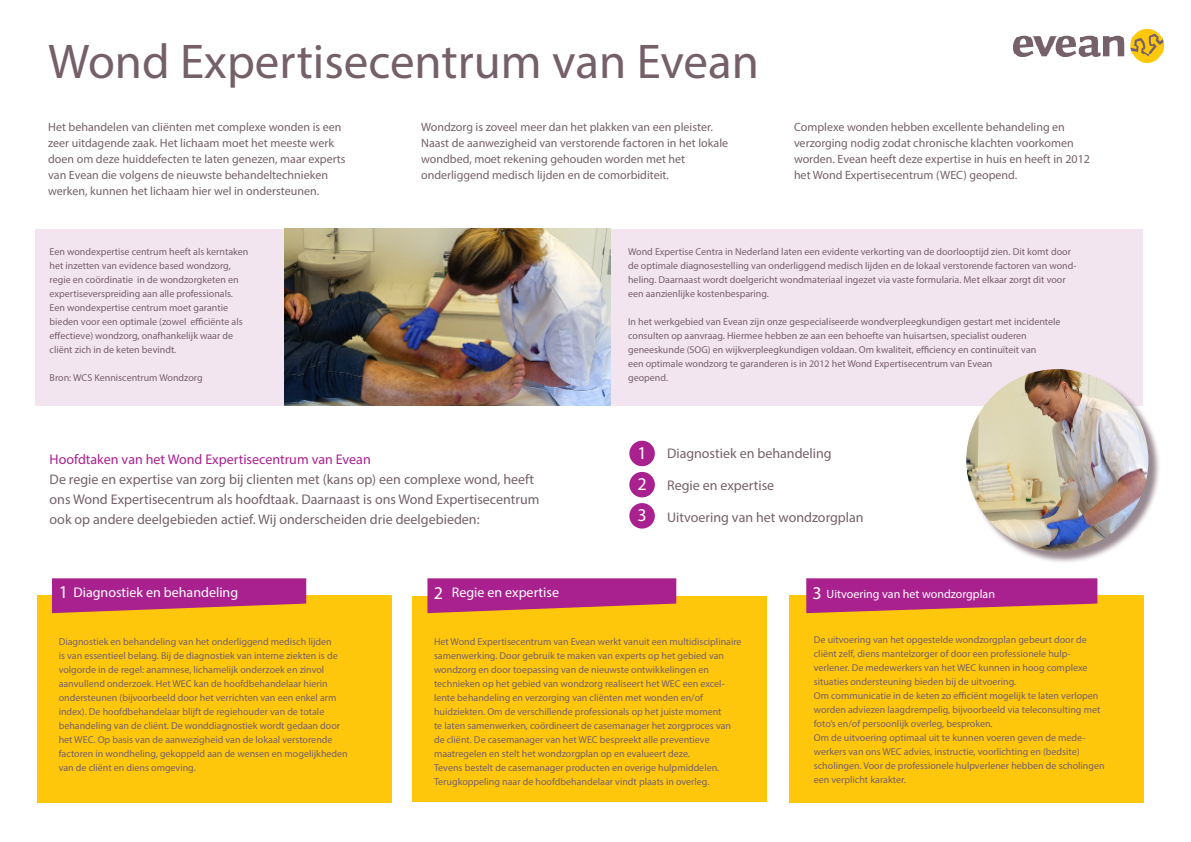
<style>
.page{position:relative;width:1191px;height:842px;background:#fff}
.page>*{position:absolute;margin:0;border:0;box-sizing:border-box;transform-origin:0 0}
.t1{font:49px "Myriad Pro";color:#75606a}
.t2{font:18px "Myriad Pro";color:#fff}
.t3{font:14px/20px "Myriad Pro";color:#75606a}
.t4{font:14px "Myriad Pro";color:#a9218e}
.t5{font:14px "Myriad Pro";color:#fff}
.t6{font:12px/16px "Myriad Pro";color:#75606a}
.t7{font:12px "Myriad Pro";color:#fff}
.t8{font:10px/14px "Myriad Pro";color:#75606a}
</style>
<div class="page">
<div style="left:35px;top:229px;width:1107px;height:176px;background:#f3e5f0"></div>
<img style="left:1013px;top:29px;width:150px;height:33px">
<div style="left:37px;top:596px;width:354px;height:207px;background:#fec70c"></div>
<svg style="left:52px;top:578px;width:254px;height:35px;background:#b5397d"></svg>
<div style="left:412px;top:596px;width:355px;height:205px;background:#fec70c"></div>
<svg style="left:427px;top:578px;width:249px;height:35px;background:#b5397d"></svg>
<div style="left:629px;top:441px;width:26px;height:25px;background:#a9218e;border-radius:50%"></div>
<div style="left:629px;top:472px;width:26px;height:25px;background:#a9218e;border-radius:50%"></div>
<div style="left:629px;top:503px;width:26px;height:26px;background:#a9218e;border-radius:50%"></div>
<div style="left:789px;top:596px;width:354px;height:207px;background:#fec70c"></div>
<svg style="left:806px;top:578px;width:291px;height:35px;background:#b5397d"></svg>
<div style="left:967px;top:371px;width:193px;height:193px;background:#75606a;opacity:.75"></div>
<img style="left:966px;top:369px;width:182px;height:182px;border-radius:91px">
<img style="left:285px;top:229px;width:325px;height:176px">
<p class="t1" style="left:48px;top:31px;width:712px">Wond Expertisecentrum van Evean</p>
<p class="t6" style="left:48px;top:119px;width:299px">Het behandelen van cliënten met complexe wonden is een zeer uitdagende zaak. Het lichaam moet het meeste werk doen om deze huiddefecten te laten genezen, maar experts van Evean die volgens de nieuwste behandeltechnieken</p>
<p class="t6" style="left:48px;top:183px;width:272px">werken, kunnen het lichaam hier wel in ondersteunen.</p>
<p class="t6" style="left:421px;top:119px;width:309px">Wondzorg is zoveel meer dan het plakken van een pleister.<br>Naast de aanwezigheid van verstorende factoren in het lokale wondbed, moet rekening gehouden worden met het</p>
<p class="t6" style="left:421px;top:167px;width:249px">onderliggend medisch lijden en de comorbiditeit.</p>
<p class="t6" style="left:794px;top:119px;width:272px">Complexe wonden hebben excellente behandeling en</p>
<p class="t6" style="left:794px;top:135px;width:281px">verzorging nodig zodat chronische klachten voorkomen</p>
<p class="t6" style="left:794px;top:151px;width:298px">worden. Evean heeft deze expertise in huis en heeft in 2012 het Wond Expertisecentrum (WEC) geopend.</p>
<p class="t8" style="left:50px;top:244px;width:200px">Een wondexpertise centrum heeft als kerntaken het inzetten van evidence based wondzorg, regie en coördinatie in de wondzorgketen en expertiseverspreiding aan alle professionals.</p>
<p class="t8" style="left:50px;top:300px;width:194px">Een wondexpertise centrum moet garantie bieden voor een optimale (zowel efficiënte als effectieve) wondzorg, onafhankelijk waar de cliënt zich in de keten bevindt.</p>
<p class="t8" style="left:50px;top:370px;width:155px">Bron: WCS Kenniscentrum Wondzorg</p>
<p class="t4" style="left:50px;top:451px;width:323px">Hoofdtaken van het Wond Expertisecentrum van Evean</p>
<p class="t3" style="left:50px;top:469px;width:491px">De regie en expertise van zorg bij clienten met (kans op) een complexe wond, heeft ons Wond Expertisecentrum als hoofdtaak. Daarnaast is ons Wond Expertisecentrum ook op andere deelgebieden actief. Wij onderscheiden drie deelgebieden:</p>
<p class="t8" style="left:628px;top:244px;width:450px">Wond Expertise Centra in Nederland laten een evidente verkorting van de doorlooptijd zien. Dit komt door de optimale diagnosestelling van onderliggend medisch lijden en de lokaal verstorende factoren van wond&shy;heling. Daarnaast wordt doelgericht wondmateriaal ingezet via vaste formularia. Met elkaar zorgt dit voor een aanzienlijke kostenbesparing.</p>
<p class="t8" style="left:628px;top:314px;width:434px">In het werkgebied van Evean zijn onze gespecialiseerde wondverpleegkundigen gestart met incidentele consulten op aanvraag. Hiermee hebben ze aan een behoefte van huisartsen, specialist ouderen</p>
<p class="t8" style="left:628px;top:342px;width:410px">geneeskunde (SOG) en wijkverpleegkundigen voldaan. Om kwaliteit, efficiency en continuïteit van</p>
<p class="t8" style="left:628px;top:356px;width:366px">een optimale wondzorg te garanderen is in 2012 het Wond Expertisecentrum van Evean</p>
<p class="t8" style="left:628px;top:370px;width:41px">geopend.</p>
<p class="t2" style="left:637px;top:442px;width:11px">1</p>
<p class="t2" style="left:637px;top:473px;width:11px">2</p>
<p class="t2" style="left:637px;top:504px;width:11px">3</p>
<p class="t3" style="left:667px;top:443px;width:166px">Diagnostiek en behandeling</p>
<p class="t3" style="left:667px;top:475px;width:109px">Regie en expertise</p>
<p class="t3" style="left:667px;top:507px;width:198px">Uitvoering van het wondzorgplan</p>
<p class="t2" style="left:59px;top:581px;width:11px">1</p>
<p class="t5" style="left:452px;top:584px;width:109px">Regie en expertise</p>
<p class="t8" style="left:434px;top:634px;width:309px">Het Wond Expertisecentrum van Evean werkt vanuit een multidisciplinaire</p>
<p class="t8" style="left:434px;top:648px;width:292px">samenwerking. Door gebruik te maken van experts op het gebied van wondzorg en door toepassing van de nieuwste ontwikkelingen en</p>
<p class="t8" style="left:434px;top:676px;width:292px">technieken op het gebied van wondzorg realiseert het WEC een excel-</p>
<p class="t8" style="left:434px;top:690px;width:270px">lente behandeling en verzorging van cliënten met wonden en/of</p>
<p class="t8" style="left:434px;top:704px;width:289px">huidziekten. Om de verschillende professionals op het juiste moment</p>
<p class="t8" style="left:434px;top:718px;width:299px">te laten samenwerken, coördineert de casemanager het zorgproces van</p>
<p class="t8" style="left:434px;top:732px;width:277px">de cliënt. De casemanager van het WEC bespreekt alle preventieve</p>
<p class="t8" style="left:434px;top:746px;width:257px">maatregelen en stelt het wondzorgplan op en evalueert deze.</p>
<p class="t8" style="left:434px;top:760px;width:287px">Tevens bestelt de casemanager producten en overige hulpmiddelen.</p>
<p class="t8" style="left:434px;top:774px;width:277px">Terugkoppeling naar de hoofdbehandelaar vindt plaats in overleg.</p>
<p class="t2" style="left:434px;top:581px;width:11px">2</p>
<p class="t5" style="left:73px;top:584px;width:166px">Diagnostiek en behandeling</p>
<p class="t8" style="left:59px;top:634px;width:280px">Diagnostiek en behandeling van het onderliggend medisch lijden is van essentieel belang. Bij de diagnostiek van interne ziekten is de volgorde in de regel: anamnese, lichamelijk onderzoek en zinvol</p>
<p class="t8" style="left:59px;top:676px;width:270px">aanvullend onderzoek. Het WEC kan de hoofdbehandelaar hierin</p>
<p class="t8" style="left:59px;top:690px;width:279px">ondersteunen (bijvoorbeeld door het verrichten van een enkel arm index). De hoofdbehandelaar blijft de regiehouder van de totale</p>
<p class="t8" style="left:59px;top:718px;width:291px">behandeling van de cliënt. De wonddiagnostiek wordt gedaan door het WEC. Op basis van de aanwezigheid van de lokaal verstorende factoren in wondheling, gekoppeld aan de wensen en mogelijkheden van de cliënt en diens omgeving.</p>
<p class="t2" style="left:812px;top:581px;width:11px">3</p>
<p class="t7" style="left:826px;top:586px;width:170px">Uitvoering van het wondzorgplan</p>
<p class="t8" style="left:814px;top:632px;width:274px">De uitvoering van het opgestelde wondzorgplan gebeurt door de cliënt zelf, diens mantelzorger of door een professionele hulp-</p>
<p class="t8" style="left:814px;top:660px;width:275px">verlener. De medewerkers van het WEC kunnen in hoog complexe situaties ondersteuning bieden bij de uitvoering.</p>
<p class="t8" style="left:814px;top:688px;width:288px">Om communicatie in de keten zo efficiënt mogelijk te laten verlopen worden adviezen laagdrempelig, bijvoorbeeld via teleconsulting met foto’s en/of persoonlijk overleg, besproken.</p>
<p class="t8" style="left:814px;top:730px;width:273px">Om de uitvoering optimaal uit te kunnen voeren geven de mede-</p>
<p class="t8" style="left:814px;top:744px;width:292px">werkers van ons WEC advies, instructie, voorlichting en (bedsite) scholingen. Voor de professionele hulpverlener hebben de scholingen een verplicht karakter.</p>
</div>
